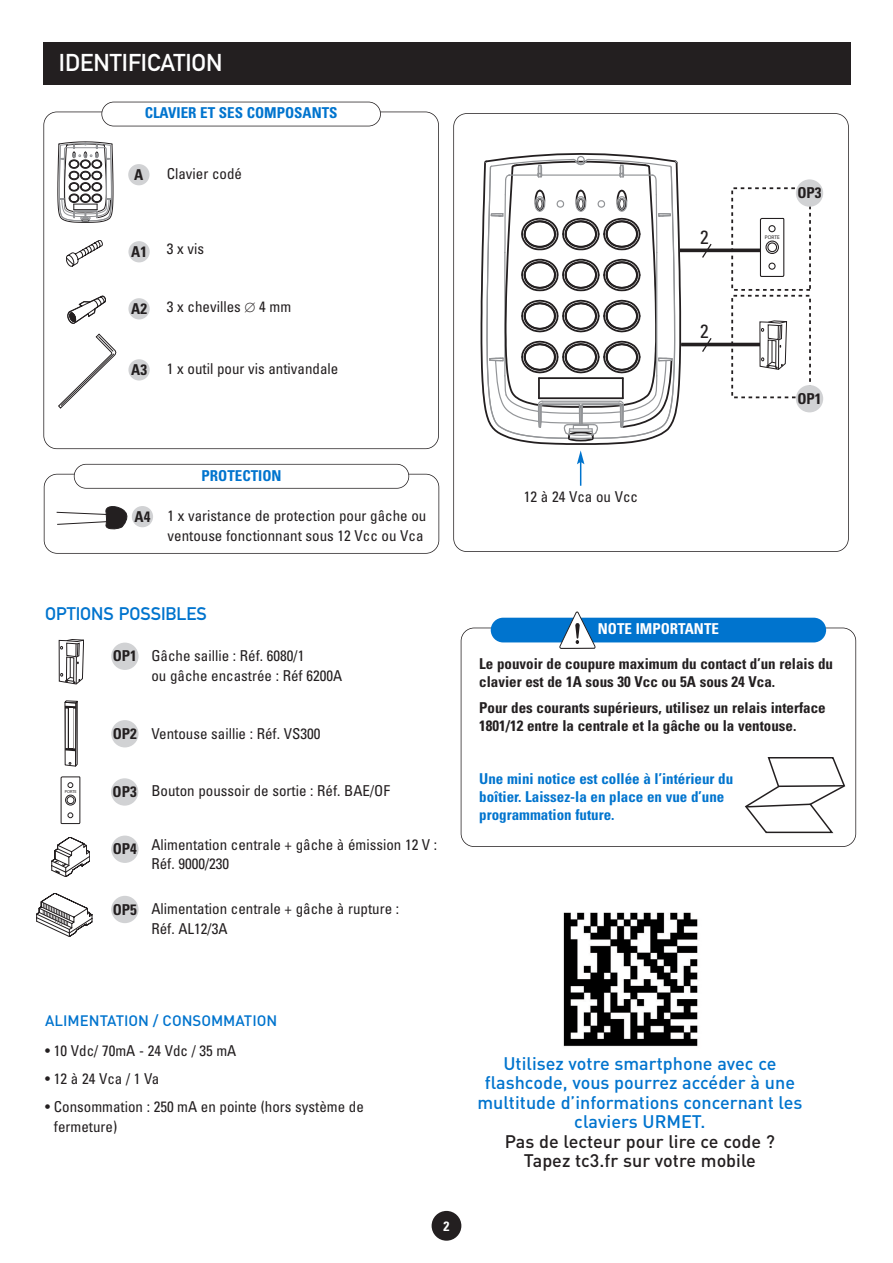
<style>
.page{position:relative;width:893px;height:1263px;background:#fff}
.page>*{position:absolute;margin:0;border:0;box-sizing:border-box;transform-origin:0 0}
.t1{font:24px "DIN Mittelschrift Std";color:#fff}
.t2{font:condensed 19.05px "Univers LT Std";color:#231f20}
.t3{font:500 18px/19.5px "DIN";color:#0074ce;text-align:center}
.t4{font:500 18px/19.5px "DIN";color:#231f20;text-align:center}
.t5{font:18px "DIN Mittelschrift Std";color:#0074ce}
.t6{font:condensed 15px/19.5px "Univers LT Std";color:#231f20}
.t7{font:700 condensed 15px/18px "Univers LT Std";color:#231f20}
.t8{font:700 condensed 15px/18px "Univers LT Std";color:#0074ce}
.t9{font:500 15px "DIN";color:#0074ce}
.t10{font:700 condensed 15px "Univers LT Std";color:#fff}
.t11{font:700 condensed 13.5px "Univers LT Std";color:#fff}
.t12{font:5.4px "Myriad Pro";color:#231f20}
.t13{font:4.35px "Myriad Pro";color:#231f20}
</style>
<div class="page">
<hr style="left:681px;top:343px;width:79px;height:3px;background:#231f20">
<hr style="left:680px;top:249px;width:80px;height:3px;background:#231f20">
<svg style="left:701px;top:243px;width:12px;height:15px"></svg>
<svg style="left:701px;top:338px;width:12px;height:14px"></svg>
<div style="left:731px;top:187px;width:80px;height:104px;border:2px dashed #231f20"></div>
<div style="left:731px;top:295px;width:80px;height:103px;border:2px dashed #231f20"></div>
<svg style="left:759px;top:320px;width:29px;height:50px"></svg>
<svg style="left:759px;top:217px;width:26px;height:60px"></svg>
<svg style="left:481px;top:204px;width:201px;height:193px"></svg>
<div style="left:453px;top:113px;width:396px;height:439px;border:2px solid #231f20;border-radius:14px"></div>
<div style="left:43px;top:112px;width:396px;height:337px;border:2px solid #231f20;border-radius:14px"></div>
<svg style="left:58px;top:142px;width:55px;height:81px"></svg>
<div style="left:43px;top:43px;width:808px;height:42px;background:#231f20"></div>
<div style="left:128px;top:164px;width:21px;height:21px;background:#d1d2d4;border-radius:50%"></div>
<div style="left:128px;top:241px;width:22px;height:21px;background:#d1d2d4;border-radius:50%"></div>
<div style="left:128px;top:298px;width:22px;height:21px;background:#d1d2d4;border-radius:50%"></div>
<div style="left:128px;top:359px;width:22px;height:21px;background:#d1d2d4;border-radius:50%"></div>
<div style="left:432px;top:1211px;width:29px;height:30px;background:#231f20;border-radius:50%"></div>
<div style="left:102px;top:102px;width:278px;height:24px;background:#fff;border-radius:12px"></div>
<div style="left:101px;top:102px;width:280px;height:24px;border:2px solid #231f20;border-radius:12px"></div>
<svg style="left:66px;top:240px;width:37px;height:26px"></svg>
<svg style="left:59px;top:639px;width:25px;height:45px"></svg>
<svg style="left:65px;top:701px;width:12px;height:65px"></svg>
<svg style="left:60px;top:776px;width:21px;height:48px"></svg>
<svg style="left:52px;top:837px;width:38px;height:40px"></svg>
<svg style="left:37px;top:893px;width:55px;height:44px"></svg>
<div style="left:111px;top:643px;width:28px;height:27px;background:#d1d2d4;border-radius:50%"></div>
<div style="left:111px;top:720px;width:28px;height:27px;background:#d1d2d4;border-radius:50%"></div>
<div style="left:111px;top:778px;width:27px;height:28px;background:#d1d2d4;border-radius:50%"></div>
<div style="left:111px;top:835px;width:28px;height:28px;background:#d1d2d4;border-radius:50%"></div>
<div style="left:111px;top:896px;width:28px;height:27px;background:#d1d2d4;border-radius:50%"></div>
<div style="left:44px;top:474px;width:395px;height:80px;border:2px solid #231f20;border-radius:14px"></div>
<svg style="left:57px;top:506px;width:70px;height:23px"></svg>
<div style="left:74px;top:464px;width:335px;height:24px;background:#fff;border-radius:12px"></div>
<div style="left:74px;top:464px;width:335px;height:25px;border:2px solid #231f20;border-radius:12px"></div>
<svg style="left:68px;top:296px;width:38px;height:28px"></svg>
<svg style="left:58px;top:334px;width:58px;height:74px"></svg>
<div style="left:461px;top:628px;width:395px;height:219px;border:2px solid #231f20;border-radius:14px"></div>
<div style="left:491px;top:618px;width:335px;height:24px;background:#0074ce;border-radius:12px"></div>
<div style="left:796px;top:385px;width:27px;height:27px;background:#d1d2d4;border-radius:50%"></div>
<div style="left:796px;top:179px;width:27px;height:28px;background:#d1d2d4;border-radius:50%"></div>
<svg style="left:483px;top:153px;width:196px;height:333px"></svg>
<svg style="left:559px;top:611px;width:36px;height:38px"></svg>
<svg style="left:745px;top:757px;width:100px;height:76px"></svg>
<div style="left:132px;top:506px;width:21px;height:21px;background:#d1d2d4;border-radius:50%"></div>
<img style="left:563px;top:912px;width:135px;height:135px">
<h1 class="t1" style="left:59px;top:54px;width:165px">IDENTIFICATION</h1>
<p class="t8" style="left:145px;top:105px;width:194px">CLAVIER ET SES COMPOSANTS</p>
<p class="t7" style="left:134px;top:167px;width:11px">A</p>
<p class="t6" style="left:167px;top:165px;width:77px">Clavier codé</p>
<p class="t7" style="left:131px;top:244px;width:17px">A1</p>
<p class="t6" style="left:167px;top:240px;width:39px">3 x vis</p>
<p class="t7" style="left:131px;top:301px;width:17px">A2</p>
<p class="t6" style="left:167px;top:298px;width:126px">3 x chevilles ∅ 4 mm</p>
<p class="t7" style="left:131px;top:362px;width:17px">A3</p>
<p class="t6" style="left:167px;top:360px;width:173px">1 x outil pour vis antivandale</p>
<p class="t7" style="left:135px;top:509px;width:17px">A4</p>
<p class="t8" style="left:201px;top:468px;width:82px">PROTECTION</p>
<p class="t6" style="left:167px;top:508px;width:260px">1 x varistance de protection pour gâche ou ventouse fonctionnant sous 12 Vcc ou Vca</p>
<p class="t5" style="left:45px;top:608px;width:163px">OPTIONS POSSIBLES</p>
<p class="t13" style="left:65px;top:790px;width:13px">PORTE</p>
<p class="t7" style="left:113px;top:648px;width:26px">OP1</p>
<p class="t6" style="left:151px;top:647px;width:192px">Gâche saillie : Réf. 6080/1<br>ou gâche encastrée : Réf 6200A</p>
<p class="t7" style="left:113px;top:726px;width:26px">OP2</p>
<p class="t6" style="left:151px;top:725px;width:171px">Ventouse saillie : Réf. VS300</p>
<p class="t7" style="left:113px;top:784px;width:26px">OP3</p>
<p class="t7" style="left:113px;top:841px;width:26px">OP4</p>
<p class="t7" style="left:113px;top:901px;width:26px">OP5</p>
<p class="t6" style="left:151px;top:782px;width:240px">Bouton poussoir de sortie : Réf. BAE/OF</p>
<p class="t6" style="left:151px;top:836px;width:287px">Alimentation centrale + gâche à émission 12 V :<br>Réf. 9000/230</p>
<p class="t6" style="left:151px;top:901px;width:249px">Alimentation centrale + gâche à rupture :<br>Réf. AL12/3A</p>
<p class="t6" style="left:524px;top:488px;width:116px">12 à 24 Vca ou Vcc</p>
<p class="t2" style="left:700px;top:230px;width:10px">2</p>
<p class="t2" style="left:700px;top:324px;width:10px">2</p>
<p class="t12" style="left:765px;top:235px;width:16px">PORTE</p>
<p class="t7" style="left:797px;top:185px;width:26px">OP3</p>
<p class="t7" style="left:797px;top:391px;width:26px">OP1</p>
<p class="t10" style="left:598px;top:624px;width:123px">NOTE IMPORTANTE</p>
<p class="t7" style="left:479px;top:656px;width:355px">Le pouvoir de coupure maximum du contact d’un relais du clavier est de 1A sous 30 Vcc ou 5A sous 24 Vca.</p>
<p class="t7" style="left:479px;top:700px;width:348px">Pour des courants supérieurs, utilisez un relais interface<br>1801/12 entre la centrale et la gâche ou la ventouse.</p>
<p class="t8" style="left:479px;top:771px;width:255px">Une mini notice est collée à l’intérieur du boîtier. Laissez-la en place en vue d’une programmation future.</p>
<p class="t9" style="left:45px;top:1012px;width:234px">ALIMENTATION / CONSOMMATION</p>
<p class="t6" style="left:45px;top:1042px;width:193px">• 10 Vdc/ 70mA - 24 Vdc / 35 mA</p>
<p class="t6" style="left:45px;top:1070px;width:116px">•12à24Vca/1Va</p>
<p class="t6" style="left:54px;top:1098px;width:312px;text-indent:-9px">• Consommation : 250 mA en pointe (hors système de fermeture)</p>
<p class="t11" style="left:443px;top:1221px;width:7px">2</p>
<p class="t3" style="left:477px;top:1054px;width:327px">Utilisez votre smartphone avec ce flashcode, vous pourrez accéder à une multitude d’informations concernant les claviers URMET.</p>
<p class="t4" style="left:505px;top:1132px;width:272px">Pas de lecteur pour lire ce code ?<br>Tapez tc3.fr sur votre mobile</p>
</div>
